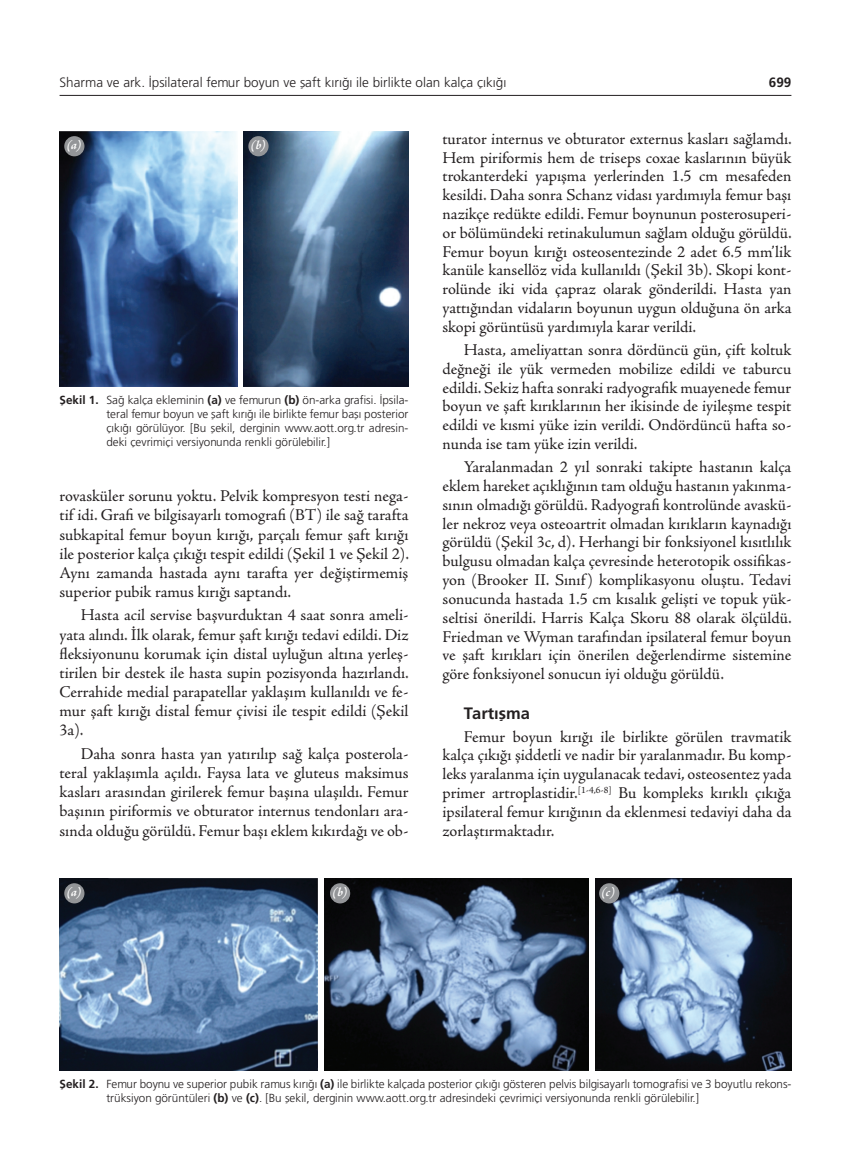
<style>
.page{position:relative;width:851px;height:1170px;background:#fff}
.page>*{position:absolute;margin:0;border:0;box-sizing:border-box;transform-origin:0 0}
.t1{font:16.5px/18.8px "Adobe Jenson Pro";color:#231f20;text-align:justify}
.t2{font:16.5px "Frutiger Bold Tr";color:#231f20}
.t3{font:13.5px "Frutiger Light Nr Tr";color:#231f20}
.t4{font:13.5px "Frutiger Bold Tr";color:#231f20}
.t5{font:italic 700 12.75px "Adobe Jenson Pro";color:#fff}
.t6{font:11.7px/14.1px "Frutiger Light Nr Tr";color:#231f20}
.s1{font-family:"Frutiger Bold Tr"}
</style>
<div class="page">
<img style="left:60px;top:878px;width:257px;height:192px">
<img style="left:325px;top:878px;width:263px;height:192px">
<img style="left:595px;top:878px;width:196px;height:192px">
<div style="left:64px;top:883px;width:20px;height:20px;background:#939598;border-radius:50%"></div>
<div style="left:330px;top:883px;width:20px;height:20px;background:#939598;border-radius:50%"></div>
<div style="left:599px;top:883px;width:20px;height:20px;background:#939598;border-radius:50%"></div>
<img style="left:60px;top:132px;width:177px;height:254px">
<img style="left:244px;top:132px;width:164px;height:254px">
<div style="left:64px;top:136px;width:20px;height:20px;background:#939598;border-radius:50%"></div>
<div style="left:248px;top:136px;width:20px;height:20px;background:#939598;border-radius:50%"></div>
<hr style="left:60px;top:95px;width:731px;height:1px;background:#231f20">
<p class="t3" style="left:60px;top:74px;width:448px">Sharma ve ark. İpsilateral femur boyun ve şaft kırığı ile birlikte olan kalça çıkığı</p>
<p class="t4" style="left:768px;top:74px;width:24px">699</p>
<p class="t5" style="left:66px;top:138px;width:18px">(a)</p>
<p class="t5" style="left:250px;top:138px;width:18px">(b)</p>
<p class="t6" style="left:106px;top:392px;width:303px;text-align:justify;text-indent:-47px"><span class="s1">Şekil 1.</span> Sağ kalça ekleminin <span class="s1">(a)</span> ve femurun <span class="s1">(b)</span> ön-arka grafisi. İpsila&shy;teral femur boyun ve şaft kırığı ile birlikte femur başı posterior çıkığı görülüyor. [Bu şekil, derginin www.aott.org.tr adresin&shy;deki çevrimiçi versiyonunda renkli görülebilir.]</p>
<p class="t1" style="left:60px;top:486px;width:351px;line-height:19.2px">rovasküler sorunu yoktu. Pelvik kompresyon testi nega&shy;tif idi. Grafi ve bilgisayarlı tomografi (BT) ile sağ tarafta subkapital femur boyun kırığı, parçalı femur şaft kırığı ile posterior kalça çıkığı tespit edildi (Şekil 1 ve Şekil 2).<br>Aynı zamanda hastada aynı tarafta yer değiştirmemiş superior pubik ramus kırığı saptandı.</p>
<p class="t1" style="left:60px;top:606px;width:351px;line-height:19.2px;text-indent:21px">Hasta acil servise başvurduktan 4 saat sonra ameli&shy;yata alındı. İlk olarak, femur şaft kırığı tedavi edildi. Diz fleksiyonunu korumak için distal uyluğun altına yerleş&shy;tirilen bir destek ile hasta supin pozisyonda hazırlandı.<br>Cerrahide medial parapatellar yaklaşım kullanıldı ve fe&shy;mur şaft kırığı distal femur çivisi ile tespit edildi (Şekil 3a).</p>
<p class="t1" style="left:60px;top:744px;width:350px;line-height:19.2px;text-indent:21px">Daha sonra hasta yan yatırılıp sağ kalça posterola&shy;teral yaklaşımla açıldı. Faysa lata ve gluteus maksimus kasları arasından girilerek femur başına ulaşıldı. Femur başının piriformis ve obturator internus tendonları ara&shy;sında olduğu görüldü. Femur başı eklem kıkırdağı ve ob-</p>
<p class="t1" style="left:442px;top:129px;width:351px">turator internus ve obturator externus kasları sağlamdı.<br>Hem piriformis hem de triseps coxae kaslarının büyük trokanterdeki yapışma yerlerinden 1.5 cm mesafeden kesildi. Daha sonra Schanz vidası yardımıyla femur başı nazikçe redükte edildi. Femur boynunun posterosuperi&shy;or bölümündeki retinakulumun sağlam olduğu görüldü.<br>Femur boyun kırığı osteosentezinde 2 adet 6.5 mm’lik kanüle kansellöz vida kullanıldı (Şekil 3b). Skopi kont&shy;rolünde iki vida çapraz olarak gönderildi. Hasta yan yattığından vidaların boyunun uygun olduğuna ön arka skopi görüntüsü yardımıyla karar verildi.</p>
<p class="t1" style="left:442px;top:341px;width:350px;text-indent:21px">Hasta, ameliyattan sonra dördüncü gün, çift koltuk değneği ile yük vermeden mobilize edildi ve taburcu edildi. Sekiz hafta sonraki radyografik muayenede femur boyun ve şaft kırıklarının her ikisinde de iyileşme tespit edildi ve kısmi yüke izin verildi. Ondördüncü hafta so&shy;nunda ise tam yüke izin verildi.</p>
<p class="t1" style="left:442px;top:458px;width:351px;text-indent:21px">Yaralanmadan 2 yıl sonraki takipte hastanın kalça eklem hareket açıklığının tam olduğu hastanın yakınma&shy;sının olmadığı görüldü. Radyografi kontrolünde avaskü&shy;ler nekroz veya osteoartrit olmadan kırıkların kaynadığı görüldü (Şekil 3c, d). Herhangi bir fonksiyonel kısıtlılık bulgusu olmadan kalça çevresinde heterotopik ossifikas&shy;yon (Brooker II. Sınıf ) komplikasyonu oluştu. Tedavi sonucunda hastada 1.5 cm kısalık gelişti ve topuk yük&shy;seltisi önerildi. Harris Kalça Skoru 88 olarak ölçüldü.<br>Friedman ve Wyman tarafından ipsilateral femur boyun ve şaft kırıkları için önerilen değerlendirme sistemine göre fonksiyonel sonucun iyi olduğu görüldü.</p>
<p class="t2" style="left:463px;top:703px;width:68px">Tartışma</p>
<p class="t1" style="left:442px;top:727px;width:350px;text-indent:21px">Femur boyun kırığı ile birlikte görülen travmatik kalça çıkığı şiddetli ve nadir bir yaralanmadır. Bu komp&shy;leks yaralanma için uygulanacak tedavi, osteosentez yada primer artroplastidir.<sup>[1-4,6-8]</sup> Bu kompleks kırıklı çıkığa ipsilateral femur kırığının da eklenmesi tedaviyi daha da zorlaştırmaktadır.</p>
<p class="t5" style="left:66px;top:885px;width:18px">(a)</p>
<p class="t5" style="left:332px;top:885px;width:18px">(b)</p>
<p class="t5" style="left:601px;top:885px;width:17px">(c)</p>
<p class="t6" style="left:106px;top:1076px;width:686px;text-indent:-47px"><span class="s1">Şekil 2.</span> Femur boynu ve superior pubik ramus kırığı <span class="s1">(a)</span> ile birlikte kalçada posterior çıkığı gösteren pelvis bilgisayarlı tomografisi ve 3 boyutlu rekons&shy;trüksiyon görüntüleri <span class="s1">(b)</span> ve <span class="s1">(c)</span>. [Bu şekil, derginin www.aott.org.tr adresindeki çevrimiçi versiyonunda renkli görülebilir.]</p>
</div>
